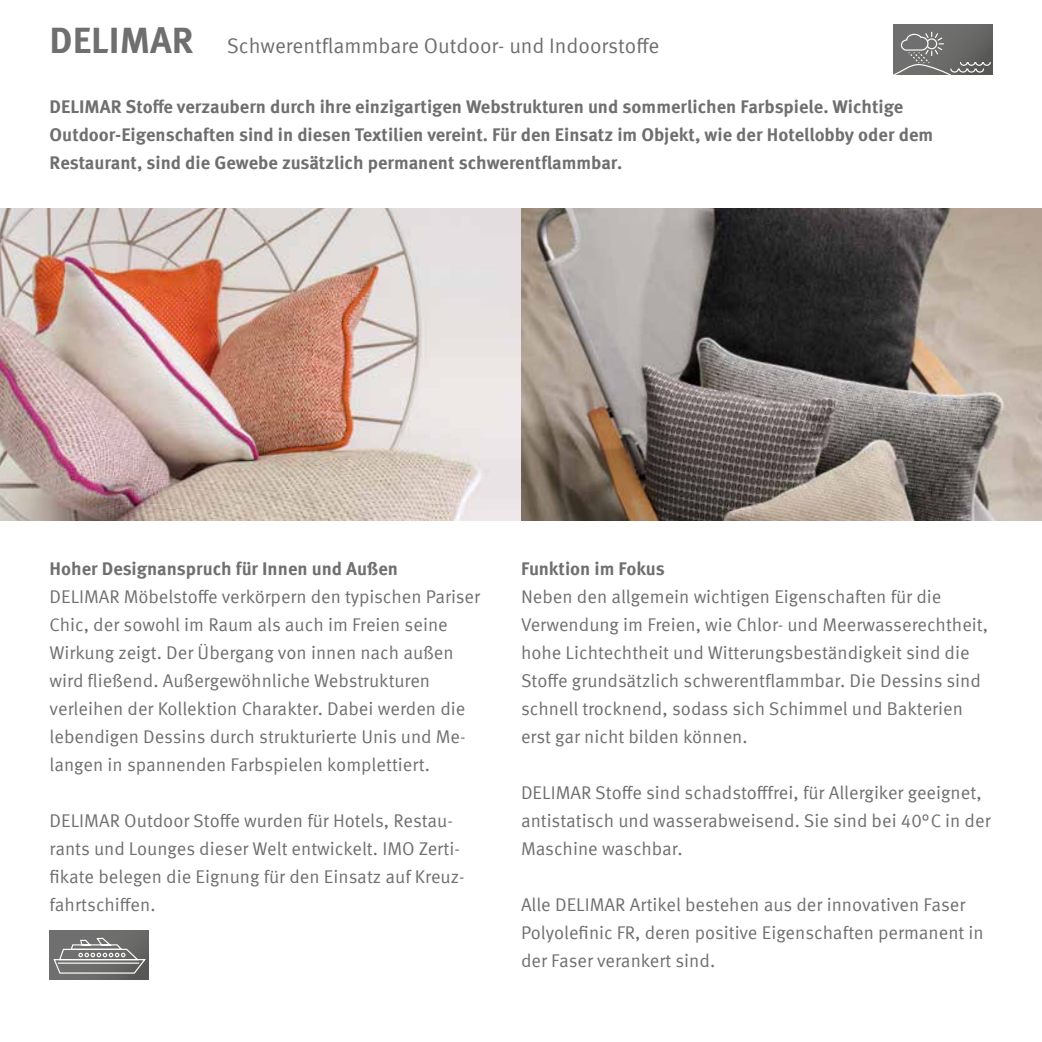
<style>
.page{position:relative;width:1042px;height:1042px;background:#fff}
.page>*{position:absolute;margin:0;border:0;box-sizing:border-box;transform-origin:0 0}
.t1{font:21px "Meta Offc Norm";color:#706f6f}
.t2{font:18.38px/28px "Meta Offc Norm";color:#706f6f}
.t3{font:700 18.38px/28px "Meta Offc";color:#706f6f}
.s1{font-family:"Meta Offc";font-weight:700;font-size:36.75px}
</style>
<div class="page">
<svg style="left:893px;top:25px;width:99px;height:49px"></svg>
<div style="left:50px;top:930px;width:99px;height:50px;background:#6f6f6f"></div>
<svg style="left:53px;top:937px;width:96px;height:43px"></svg>
<img style="left:0;top:208px;width:1042px;height:313px">
<p class="t1" style="left:50px;top:33px;width:611px"><span class="s1">DELIMAR</span> Schwerentflammbare Outdoor- und Indoorstoffe</p>
<p class="t3" style="left:50px;top:93px;width:885px">DELIMAR Stoffe verzaubern durch ihre einzigartigen Webstrukturen und sommerlichen Farbspiele. Wichtige<br>Outdoor-Eigenschaften sind in diesen Textilien vereint. Für den Einsatz im Objekt, wie der Hotellobby oder dem<br>Restaurant, sind die Gewebe zusätzlich permanent schwerentflammbar.</p>
<p class="t3" style="left:50px;top:555px;width:350px">Hoher Designanspruch für Innen und Außen</p>
<p class="t2" style="left:50px;top:582px;width:432px">DELIMAR Möbelstoffe verkörpern den typischen Pariser Chic, der sowohl im Raum als auch im Freien seine Wirkung zeigt. Der Übergang von innen nach außen wird fließend. Außergewöhnliche Webstrukturen verleihen der Kollektion Charakter. Dabei werden die lebendigen Dessins durch strukturierte Unis und Me&shy;langen in spannenden Farbspielen komplettiert.</p>
<p class="t2" style="left:50px;top:807px;width:416px">DELIMAR Outdoor Stoffe wurden für Hotels, Restau&shy;rants und Lounges dieser Welt entwickelt. IMO Zerti&shy;fikate belegen die Eignung für den Einsatz auf Kreuz&shy;fahrtschiffen.</p>
<p class="t3" style="left:521px;top:555px;width:145px">Funktion im Fokus</p>
<p class="t2" style="left:521px;top:583px;width:469px">Neben den allgemein wichtigen Eigenschaften für die Verwendung im Freien, wie Chlor- und Meerwasserechtheit, hohe Lichtechtheit und Witterungsbeständigkeit sind die Stoffe grundsätzlich schwerentflammbar. Die Dessins sind schnell trocknend, sodass sich Schimmel und Bakterien erst gar nicht bilden können.</p>
<p class="t2" style="left:521px;top:779px;width:471px">DELIMAR Stoffe sind schadstofffrei, für Allergiker geeignet, antistatisch und wasserabweisend. Sie sind bei 40°C in der<br>Maschine waschbar.</p>
<p class="t2" style="left:521px;top:891px;width:464px">Alle DELIMAR Artikel bestehen aus der innovativen Faser<br>Polyolefinic FR, deren positive Eigenschaften permanent in der Faser verankert sind.</p>
</div>
